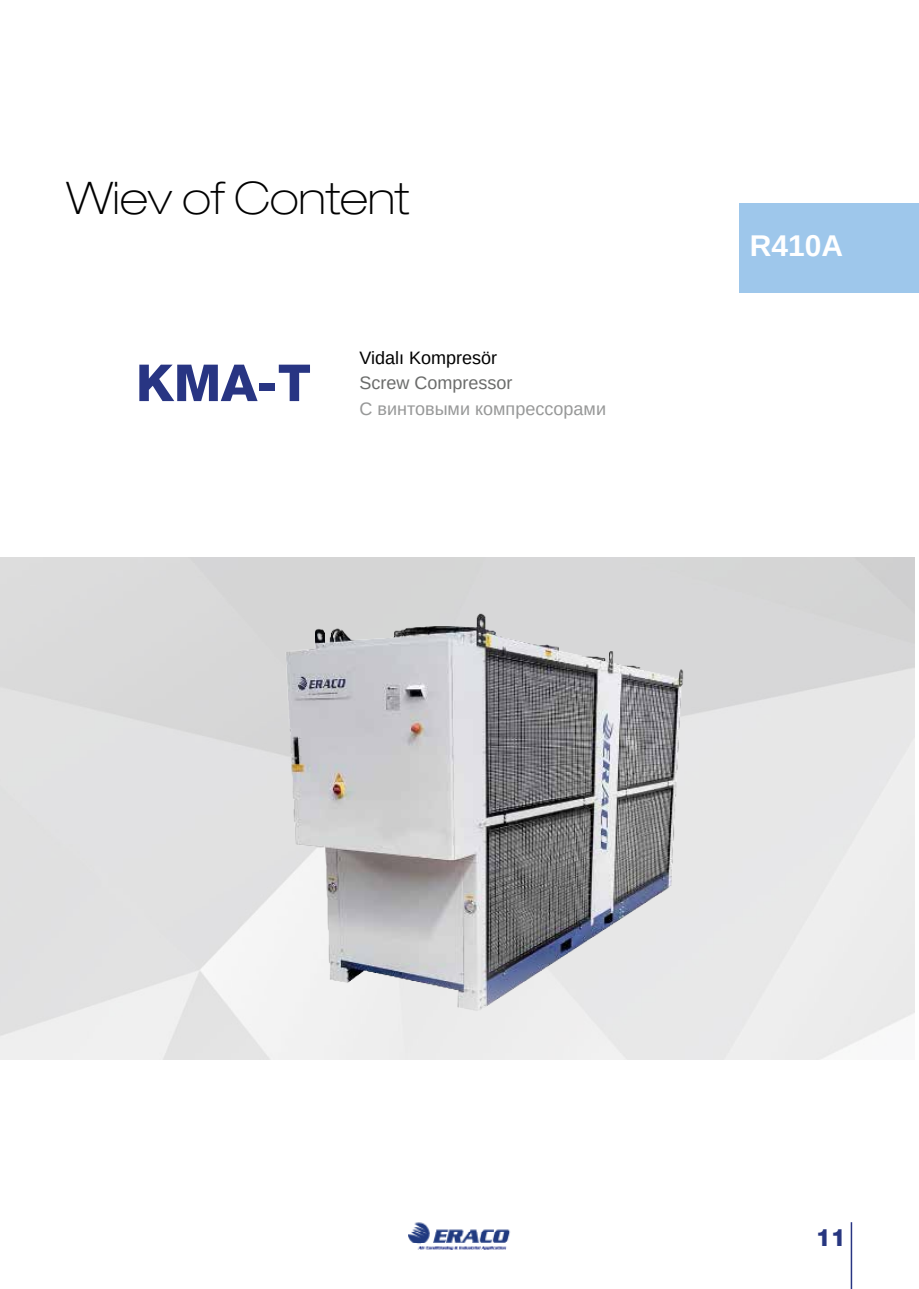
<style>
.page{position:relative;width:919px;height:1289px;background:#fff}
.page>*{position:absolute;margin:0;border:0;box-sizing:border-box;transform-origin:0 0}
.t1{font:800 51px "Helvetica Neue LT Std";color:#283583}
.t2{font:100 expanded 45px "Helvetica Neue LT Pro";color:#000}
.t3{font:700 30px "Arimo";color:#fff}
.t4{font:800 24px "Helvetica Neue LT Std";color:#273680}
.t5{font:18px "Arimo";color:#979898}
.t6{font:18px "Arimo";color:#000}
.t7{font:18px "Arimo";color:#6b6c6b}
</style>
<div class="page">
<hr style="left:850px;top:1222px;width:2px;height:66px;background:#283583">
<img style="left:408px;top:1222px;width:102px;height:28px">
<div style="left:739px;top:203px;width:179px;height:89px;background:#9ec7eb"></div>
<img style="left:230px;top:583px;width:509px;height:457px">
<h2 class="t2" style="left:67px;top:171px;width:344px">Wiev of Content</h2>
<h1 class="t1" style="left:136px;top:352px;width:176px">KMA-T</h1>
<p class="t6" style="left:359px;top:346px;width:139px">Vidalı Kompresör</p>
<p class="t7" style="left:359px;top:372px;width:155px">Screw Compressor</p>
<p class="t5" style="left:359px;top:397px;width:248px">С винтовыми компрессорами</p>
<h3 class="t3" style="left:749px;top:225px;width:95px">R410A</h3>
<h3 class="t4" style="left:815px;top:1222px;width:32px">11</h3>
</div>
